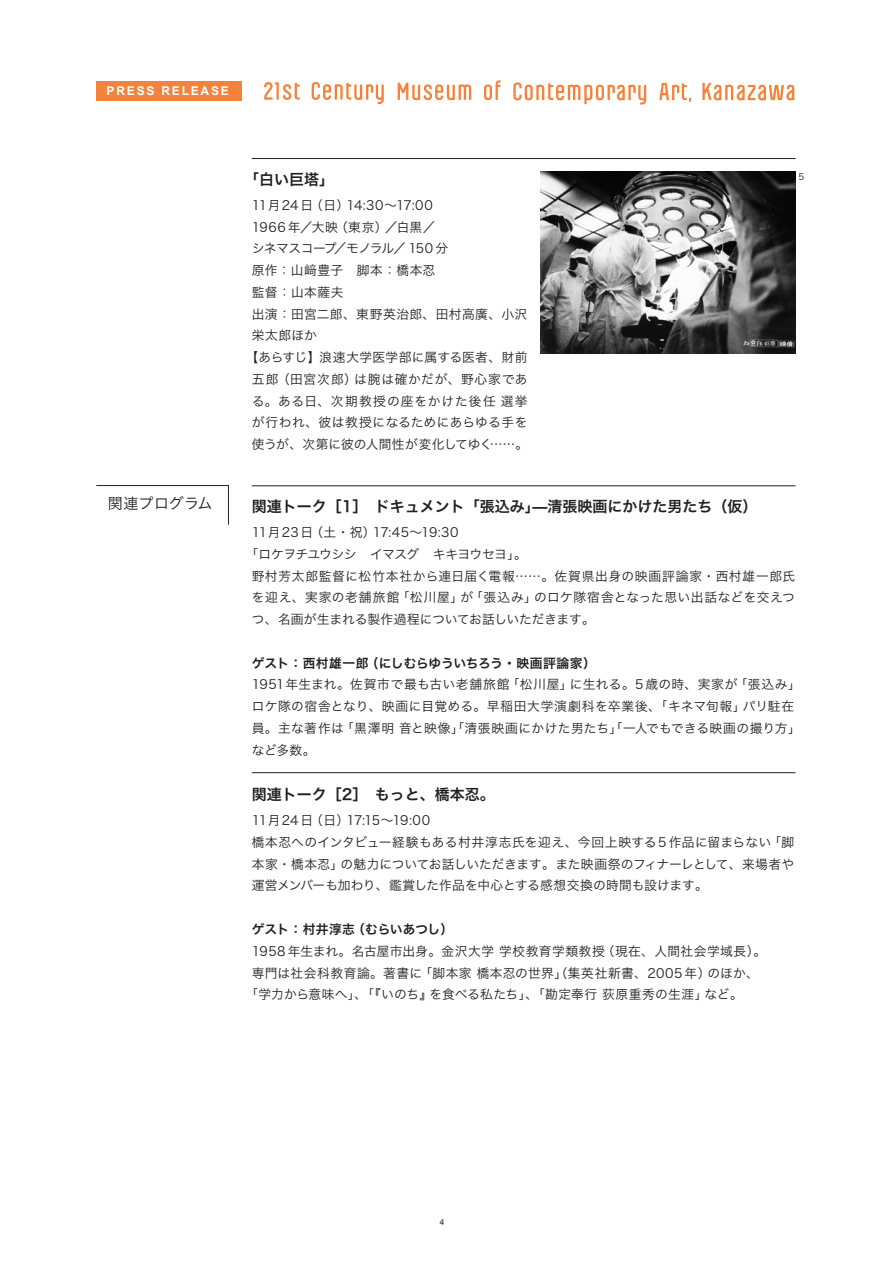
<style>
.page{position:relative;width:893px;height:1263px;background:#fff}
.page>*{position:absolute;margin:0;border:0;box-sizing:border-box;transform-origin:0 0}
.t1{font:15px "Hira Kaku Pro W6";color:#231f20}
.t2{font:15px "Hira Kaku Pro W3";letter-spacing:.005em;color:#231f20}
.t3{font:12.75px/21.8px "Hira Kaku Pro W3";letter-spacing:.025em;color:#231f20}
.t4{font:12.75px "Hira Kaku Pro W3";letter-spacing:.05em;color:#231f20}
.t5{font:12.75px "Hira Kaku Pro W3";letter-spacing:-.01em;color:#231f20}
.t6{font:12.75px "Hira Kaku Pro W6";color:#231f20}
.t7{font:12.75px "Hira Kaku Pro W3";letter-spacing:-.045em;color:#231f20}
.t8{font:12.75px "Hira Kaku Pro W3";letter-spacing:.06em;color:#231f20}
.t9{font:12.75px "Hira Kaku Pro W3";letter-spacing:.08em;color:#231f20}
.t10{font:700 12px "Arial";letter-spacing:.15em;color:#fff}
.t11{font:9px "Hira Kaku Pro W3";color:#231f20}
.t12{font:8.25px "Arial";color:#231f20}
</style>
<div class="page">
<svg style="left:312px;top:82px;width:72px;height:22px"></svg>
<svg style="left:264px;top:82px;width:36px;height:18px"></svg>
<svg style="left:484px;top:80px;width:16px;height:20px"></svg>
<svg style="left:398px;top:83px;width:73px;height:17px"></svg>
<svg style="left:659px;top:83px;width:32px;height:19px"></svg>
<svg style="left:513px;top:82px;width:133px;height:23px"></svg>
<svg style="left:702px;top:83px;width:92px;height:17px"></svg>
<div style="left:96px;top:81px;width:146px;height:19px;background:#f4823b"></div>
<hr style="left:252px;top:158px;width:544px;height:1px;background:#231f20">
<img style="left:540px;top:172px;width:255px;height:182px">
<hr style="left:252px;top:486px;width:544px;height:1px;background:#231f20">
<hr style="left:252px;top:772px;width:544px;height:1px;background:#231f20">
<svg style="left:96px;top:485px;width:133px;height:40px"></svg>
<p class="t10" style="left:107px;top:84px;width:124px">PRESS RELEASE</p>
<p class="t2" style="left:108px;top:490px;width:106px">関連プログラム</p>
<p class="t1" style="left:244px;top:166px;width:91px">「白い巨塔」</p>
<p class="t11" style="left:799px;top:168px;width:7px">5</p>
<p class="t3" style="left:252px;top:193px;width:182px">11月24日（日）14:30～17:00</p>
<p class="t3" style="left:252px;top:215px;width:185px">1966 年／大映（東京）／白黒／</p>
<p class="t7" style="left:252px;top:237px;width:198px">シネマスコープ／モノラル／ 150 分</p>
<p class="t3" style="left:252px;top:259px;width:185px">原作：山﨑豊子　脚本：橋本忍</p>
<p class="t3" style="left:252px;top:280px;width:93px">監督：山本薩夫</p>
<p class="t3" style="left:252px;top:302px;width:277px">出演：田宮二郎、東野英治郎、田村高廣、小沢</p>
<p class="t3" style="left:252px;top:324px;width:67px">栄太郎ほか</p>
<p class="t3" style="left:245px;top:346px;width:284px">【あらすじ】浪速大学医学部に属する医者、財前</p>
<p class="t8" style="left:252px;top:368px;width:277px">五郎 （田宮次郎）は腕は確かだが、野心家であ</p>
<p class="t9" style="left:252px;top:390px;width:277px">る。ある日、次期教授の座をかけた後任 選挙</p>
<p class="t3" style="left:252px;top:411px;width:277px">が行われ、彼は教授になるためにあらゆる手を</p>
<p class="t5" style="left:252px;top:433px;width:278px">使うが、次第に彼の人間性が変化してゆく……。</p>
<p class="t1" style="left:252px;top:493px;width:507px">関連トーク［1］　ドキュメント「張込み」̶清張映画にかけた男たち（仮）</p>
<p class="t3" style="left:252px;top:521px;width:208px">11月23日（土・祝）17:45～19:30</p>
<p class="t7" style="left:245px;top:543px;width:283px">「ロケヲチユウシシ　イマスグ　キキヨウセヨ」。</p>
<p class="t4" style="left:252px;top:564px;width:545px">野村芳太郎監督に松竹本社から連日届く電報……。佐賀県出身の映画評論家・西村雄一郎氏</p>
<p class="t4" style="left:252px;top:586px;width:545px">を迎え、実家の老舗旅館「松川屋」が「張込み」のロケ隊宿舎となった思い出話などを交えつ</p>
<p class="t5" style="left:252px;top:608px;width:345px">つ、名画が生まれる製作過程についてお話しいただきます。</p>
<p class="t6" style="left:252px;top:651px;width:345px">ゲスト：西村雄一郎（にしむらゆういちろう・映画評論家）</p>
<p class="t3" style="left:252px;top:673px;width:550px">1951年生まれ。佐賀市で最も古い老舗旅館「松川屋」に生れる。5歳の時、実家が「張込み」ロケ隊の宿舎となり、映画に目覚める。早稲田大学演劇科を卒業後、「キネマ旬報」パリ駐在員。主な著作は「黒澤明 音と映像」「清張映画にかけた男たち」「一人でもできる映画の撮り方」など多数。</p>
<p class="t1" style="left:252px;top:781px;width:245px">関連トーク［2］　もっと、橋本忍。</p>
<p class="t3" style="left:252px;top:809px;width:544px">11月24日（日）17:15～19:00<br>橋本忍へのインタビュー経験もある村井淳志氏を迎え、今回上映する5作品に留まらない「脚本家・橋本忍」の魅力についてお話しいただきます。また映画祭のフィナーレとして、来場者や運営メンバーも加わり、鑑賞した作品を中心とする感想交換の時間も設けます。</p>
<p class="t6" style="left:252px;top:918px;width:203px">ゲスト：村井淳志（むらいあつし）</p>
<p class="t3" style="left:252px;top:939px;width:516px">1958 年生まれ。名古屋市出身。金沢大学 学校教育学類教授（現在、人間社会学域長）。</p>
<p class="t3" style="left:252px;top:961px;width:509px">専門は社会科教育論。著書に「脚本家 橋本忍の世界」（集英社新書、2005年）のほか、</p>
<p class="t3" style="left:245px;top:983px;width:499px">「学力から意味へ」、「『いのち』を食べる私たち」、「勘定奉行 荻原重秀の生涯」など。</p>
<p class="t12" style="left:440px;top:1217px;width:6px">4</p>
</div>
